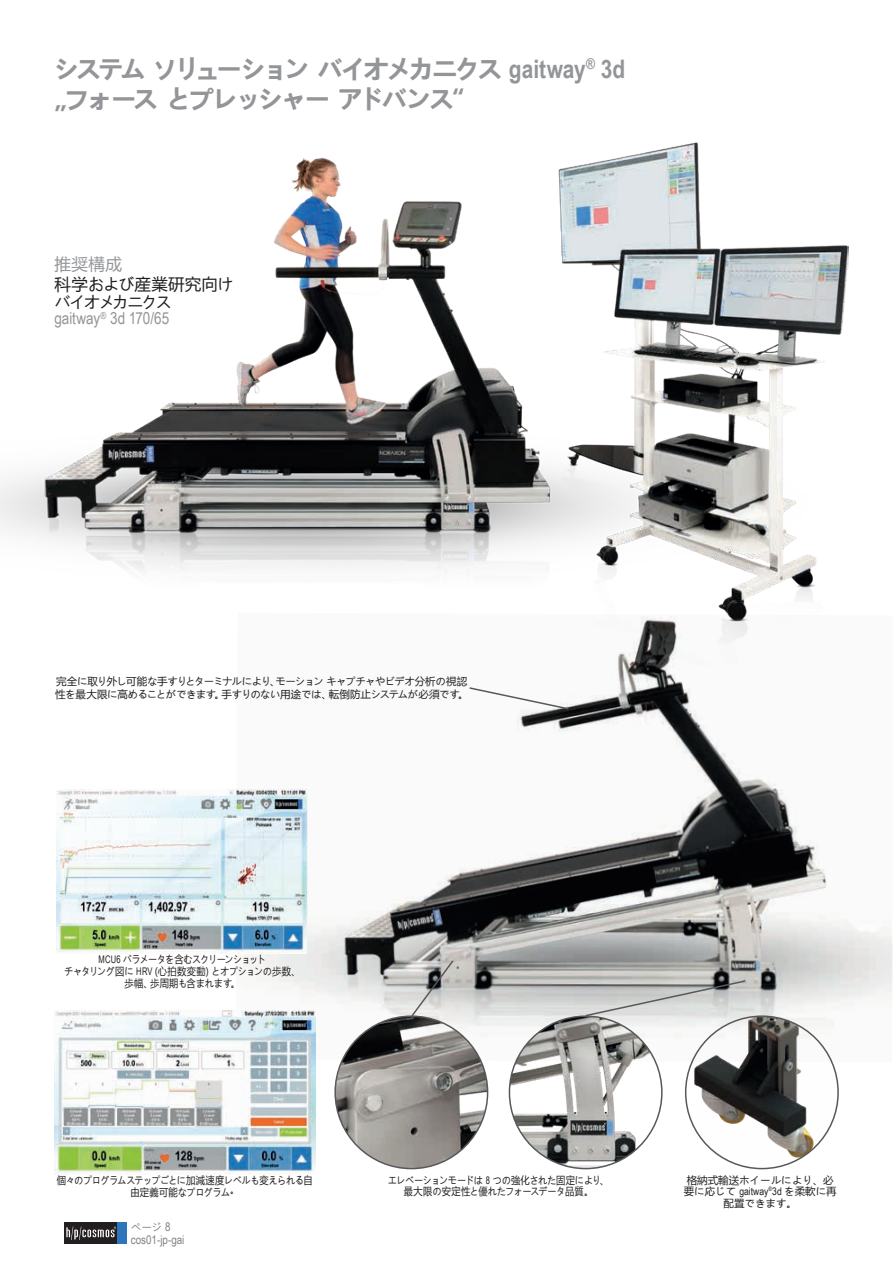
<style>
.page{position:relative;width:893px;height:1263px;background:#fff}
.page>*{position:absolute;margin:0;border:0;box-sizing:border-box;transform-origin:0 0}
.t1{font:700 25.5px/30.6px "Microsoft Ya Hei UI";letter-spacing:-.115em;color:#939598}
.t2{font:16.5px/18px "Microsoft Ya Hei UI";letter-spacing:-.06em;color:#231f20}
.t3{font:16.5px "Arial Narrow";letter-spacing:-.005em;color:#939598}
.t4{font:16.5px "Microsoft Ya Hei UI";color:#939598}
.t5{font:12px "Arial Narrow";color:#808285}
.t6{font:10.5px/12px "Microsoft Ya Hei UI";letter-spacing:-.035em;color:#231f20;text-align:center;scale:.88 1}
.t7{font:10.5px/12.6px "Microsoft Ya Hei UI";letter-spacing:-.035em;color:#231f20}
.t8{font:10.5px/10.5px "Microsoft Ya Hei UI";color:#231f20}
.t9{font:10.5px "Microsoft Ya Hei UI";color:#808285}
.s1{font-family:"Arial Narrow"}
.s2{font-family:"Arial Narrow";font-size:12px}
</style>
<div class="page">
<div style="left:64px;top:1222px;width:53px;height:22px;background:#231f20"></div>
<div style="left:117px;top:1222px;width:10px;height:22px;background:#2e76bc"></div>
<svg style="left:66px;top:1226px;width:50px;height:14px"></svg>
<img style="left:236px;top:665px;width:656px;height:397px">
<img style="left:0;top:142px;width:848px;height:523px">
<img style="left:56px;top:790px;width:262px;height:164px">
<img style="left:54px;top:1011px;width:262px;height:163px">
<img style="left:509px;top:1016px;width:153px;height:152px;border-radius:76px">
<img style="left:335px;top:1016px;width:153px;height:152px;border-radius:76px">
<svg style="left:410px;top:959px;width:45px;height:59px;background:#bdbdbc"></svg>
<svg style="left:468px;top:686px;width:102px;height:25px"></svg>
<svg style="left:584px;top:979px;width:163px;height:38px;background:#c2c3c2"></svg>
<img style="left:686px;top:1016px;width:152px;height:152px;border-radius:76px">
<h1 class="t1" style="left:54px;top:52px;width:573px">システム ソリューション バイオメカニクス <span class="s1">gaitway</span><sup>®</sup> <span class="s1">3d </span>„フォース とプレッシャー アドバンス“</h1>
<h2 class="t4" style="left:54px;top:253px;width:69px">推奨構成</h2>
<h2 class="t2" style="left:54px;top:274px;width:181px">科学および産業研究向けバイオメカニクス</h2>
<h2 class="t3" style="left:54px;top:306px;width:117px">gaitway<sup>®</sup> 3d 170/65</h2>
<p class="t7" style="left:55px;top:674px;width:415px">完全に取り外し可能な手すりとターミナルにより、モーション キャプチャやビデオ分析の視認性を最大限に高めることができます。手すりのない用途では、転倒防止システムが必須です。</p>
<p class="t6" style="left:64px;top:953px;width:270px"><span class="s1">MCU6</span> パラメータを含むスクリーンショット<br>チャタリング図に <span class="s1">HRV</span> (心拍数変動) とオプションの歩数、歩幅、歩周期も含まれます。</p>
<p class="t6" style="left:57px;top:1173px;width:292px">個々のプログラムステップごとに加減速度レベルも変えられる自由定義可能なプログラム。</p>
<p class="t6" style="left:388px;top:1175px;width:253px;line-height:10.5px">エレベーションモードは <span class="s1">8</span> つの強化された固定により、最大限の安定性と優れたフォースデータ品質。</p>
<p class="t9" style="left:131px;top:1220px;width:41px">ページ <span class="s2">8</span></p>
<p class="t5" style="left:131px;top:1231px;width:55px">cos01-jp-gai</p>
<p class="t8" style="left:684px;top:1175px;width:154px">格納式輸送ホイールにより、必要に応じて <span class="s1">gaitway</span><sup>®</sup><span class="s1">3d</span> を柔軟に再</p>
<p class="t7" style="left:723px;top:1196px;width:75px">配置できます。</p>
</div>
